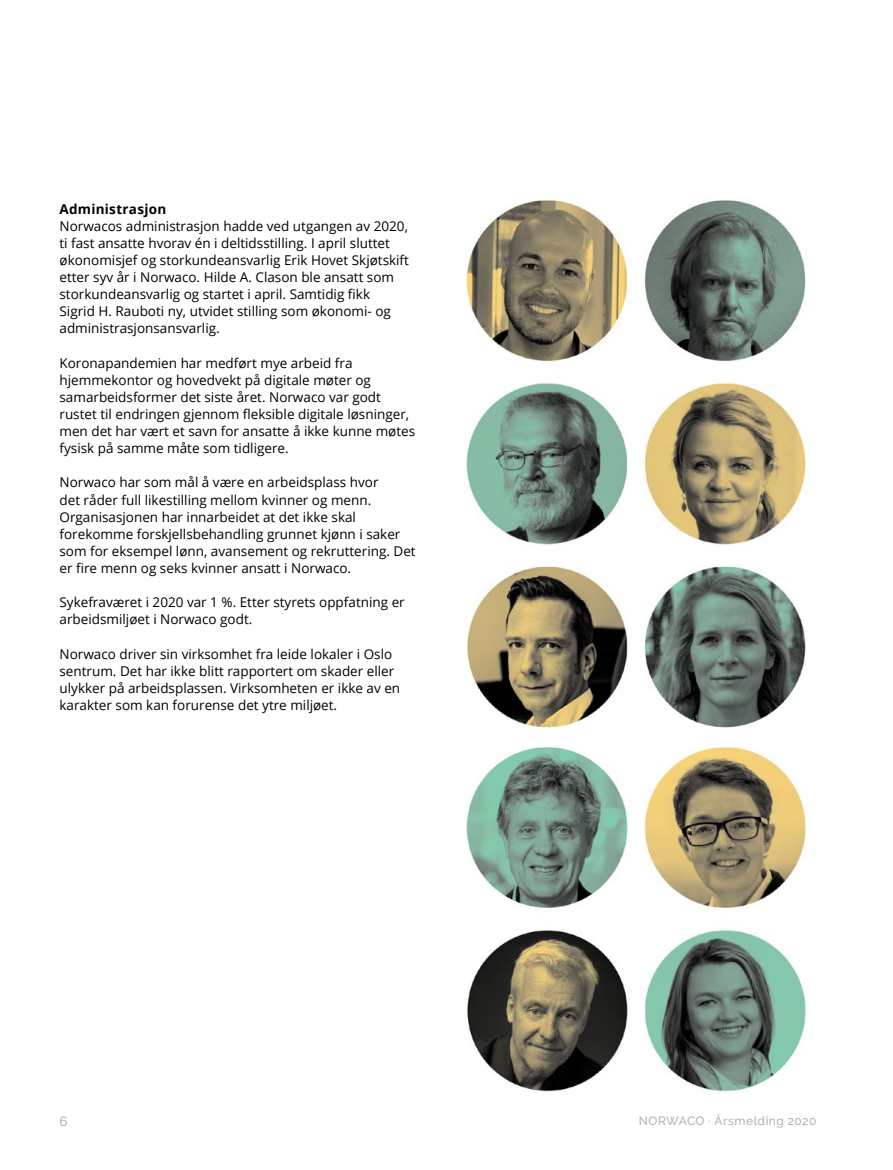
<style>
.page{position:relative;width:893px;height:1170px;background:#fff}
.page>*{position:absolute;margin:0;border:0;box-sizing:border-box;transform-origin:0 0}
.t1{font:13.5px/17.1px "Open Sans";color:#000}
.t2{font:700 13.5px "Open Sans";letter-spacing:.02em;color:#000}
.t3{font:500 13.5px "Raleway";color:#b3b2b2}
.t4{font:500 12px "Raleway";letter-spacing:.04em;color:#b3b2b2}
</style>
<div class="page">
<img style="left:466px;top:746px;width:341px;height:346px">
<img style="left:466px;top:200px;width:340px;height:528px">
<h4 class="t2" style="left:60px;top:199px;width:108px">Administrasjon</h4>
<p class="t1" style="left:60px;top:217px;width:351px">Norwacos administrasjon hadde ved utgangen av 2020, ti fast ansatte hvorav én i deltidsstilling. I april sluttet økonomisjef og storkundeansvarlig Erik Hovet Skjøtskift etter syv år i Norwaco. Hilde A. Clason ble ansatt som storkundeansvarlig og startet i april. Samtidig fikk<br>Sigrid H. Rauboti ny, utvidet stilling som økonomi- og administrasjonsansvarlig.</p>
<p class="t1" style="left:60px;top:354px;width:357px">Koronapandemien har medført mye arbeid fra hjemmekontor og hovedvekt på digitale møter og samarbeidsformer det siste året. Norwaco var godt rustet til endringen gjennom fleksible digitale løsninger, men det har vært et savn for ansatte å ikke kunne møtes fysisk på samme måte som tidligere.</p>
<p class="t1" style="left:60px;top:473px;width:358px">Norwaco har som mål å være en arbeidsplass hvor<br>det råder full likestilling mellom kvinner og menn.<br>Organisasjonen har innarbeidet at det ikke skal forekomme forskjellsbehandling grunnet kjønn i saker som for eksempel lønn, avansement og rekruttering. Det er fire menn og seks kvinner ansatt i Norwaco.</p>
<p class="t1" style="left:60px;top:593px;width:347px">Sykefraværet i 2020 var 1 %. Etter styrets oppfatning er arbeidsmiljøet i Norwaco godt.</p>
<p class="t1" style="left:60px;top:644px;width:342px">Norwaco driver sin virksomhet fra leide lokaler i Oslo sentrum. Det har ikke blitt rapportert om skader eller ulykker på arbeidsplassen. Virksomheten er ikke av en karakter som kan forurense det ytre miljøet.</p>
<p class="t3" style="left:60px;top:1113px;width:10px">6</p>
<p class="t4" style="left:639px;top:1113px;width:179px">NORWACO · Årsmelding 2020</p>
</div>
